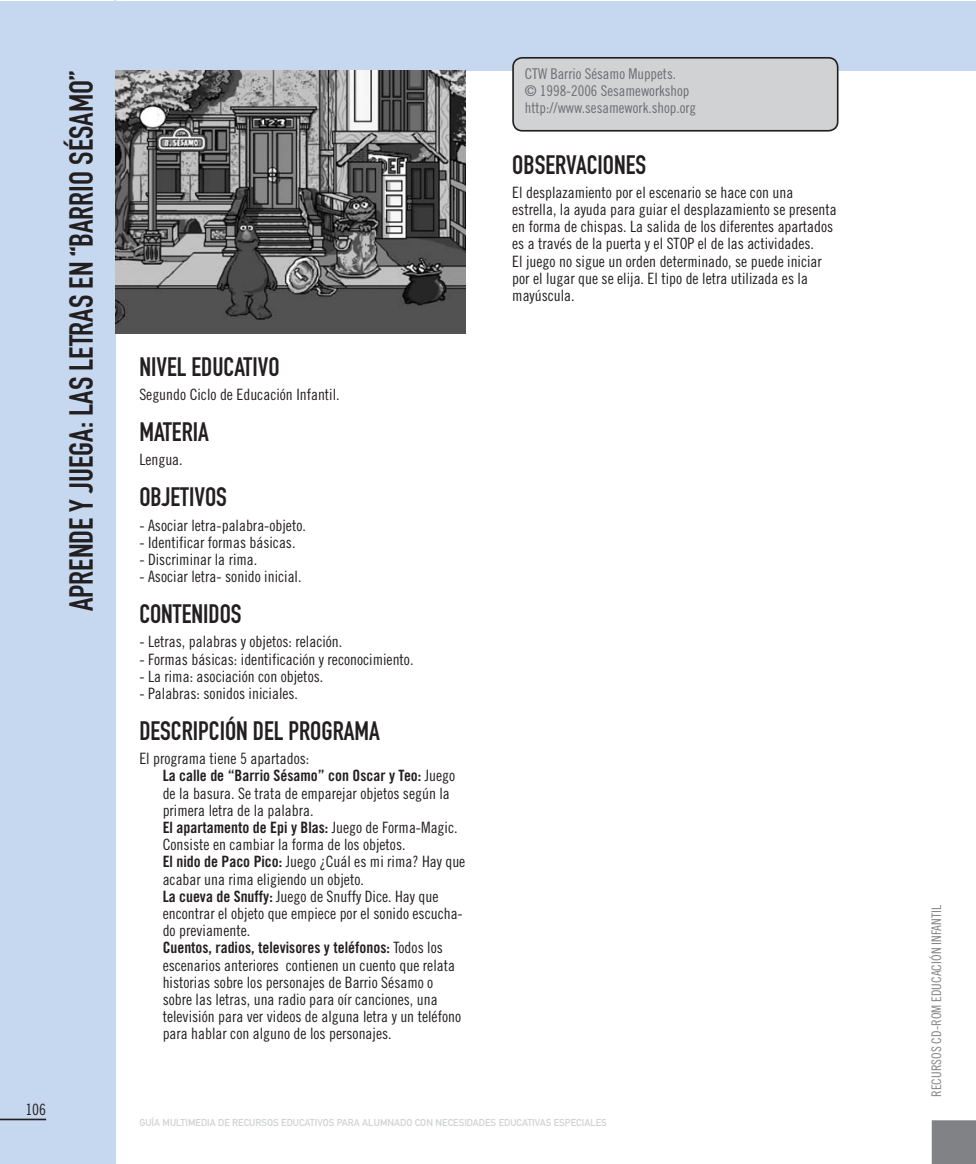
<style>
.page{position:relative;width:976px;height:1164px;background:#fff}
.page>*{position:absolute;margin:0;border:0;box-sizing:border-box;transform-origin:0 0}
.t1{font:32.9px "DIN Engschrift Std";color:#231f20}
.t2{font:26.25px "DIN Engschrift Std";color:#231f20}
.t3{font:15.58px/17.2px "Trade Gothic LT Std Cn 18";color:#231f20}
.t4{font:15.58px "Trade Gothic LT Std Bd Cn 20";color:#231f20}
.t5{font:14.88px/17.2px "Trade Gothic LT Std Cn 18";color:#6c6d70}
.t6{font:13.12px "Trade Gothic LT Std Cn 18";color:#808285}
.t7{font:9.8px "DIN Mittelschrift Std";color:#d1d2d4}
.s1{font-family:"Trade Gothic LT Std Cn 18"}
.s2{font-family:"Trade Gothic LT Std Bd Cn 20"}
</style>
<div class="page">
<div style="left:116px;top:1px;width:860px;height:70px;background:#c6d8ef"></div>
<div style="left:0;top:1px;width:116px;height:1162px;background:#c6d8ef"></div>
<hr style="left:0;top:1118px;width:46px;height:2px;background:#231f20">
<div style="left:932px;top:1120px;width:44px;height:43px;background:#808285"></div>
<img style="left:116px;top:71px;width:350px;height:263px">
<div style="left:513px;top:58px;width:325px;height:73px;background:#d1d2d4;border-radius:9px"></div>
<div style="left:512px;top:57px;width:326px;height:75px;border:2px solid #231f20;border-radius:9px"></div>
<h1 class="t1" style="left:70px;top:611px;width:542px;rotate:-90deg">APRENDE Y JUEGA: LAS LETRAS EN “BARRIO SÉSAMO”</h1>
<p class="t5" style="left:525px;top:66px;width:173px">CTW Barrio Sésamo Muppets.<br>© 1998-2006 Sesameworkshop http://www.sesamework.shop.org</p>
<h2 class="t2" style="left:512px;top:155px;width:135px">OBSERVACIONES</h2>
<p class="t3" style="left:512px;top:185px;width:326px">El desplazamiento por el escenario se hace con una estrella, la ayuda para guiar el desplazamiento se presenta en forma de chispas. La salida de los diferentes apartados es a través de la puerta y el STOP el de las actividades.<br>El juego no sigue un orden determinado, se puede iniciar por el lugar que se elija. El tipo de letra utilizada es la mayúscula.</p>
<h2 class="t2" style="left:139px;top:357px;width:142px">NIVEL EDUCATIVO</h2>
<p class="t3" style="left:139px;top:387px;width:202px">Segundo Ciclo de Educación Infantil.</p>
<h2 class="t2" style="left:139px;top:423px;width:71px">MATERIA</h2>
<p class="t3" style="left:139px;top:452px;width:45px">Lengua.</p>
<h2 class="t2" style="left:139px;top:488px;width:89px">OBJETIVOS</h2>
<p class="t3" style="left:139px;top:517px;width:168px">- Asociar letra-palabra-objeto.</p>
<p class="t3" style="left:139px;top:534px;width:158px">- Identificar formas básicas.</p>
<p class="t3" style="left:139px;top:552px;width:119px">- Discriminar la rima.</p>
<p class="t3" style="left:139px;top:569px;width:164px">- Asociar letra- sonido inicial.</p>
<h2 class="t2" style="left:139px;top:605px;width:104px">CONTENIDOS</h2>
<p class="t3" style="left:139px;top:634px;width:204px">- Letras, palabras y objetos: relación.</p>
<p class="t3" style="left:139px;top:651px;width:276px">- Formas básicas: identificación y reconocimiento.</p>
<p class="t3" style="left:139px;top:668px;width:185px">- La rima: asociación con objetos.</p>
<p class="t3" style="left:139px;top:686px;width:160px">- Palabras: sonidos iniciales.</p>
<h2 class="t2" style="left:139px;top:721px;width:242px">DESCRIPCIÓN DEL PROGRAMA</h2>
<p class="t3" style="left:139px;top:751px;width:171px">El programa tiene 5 apartados:</p>
<p class="t4" style="left:163px;top:769px;width:294px">La calle de “Barrio Sésamo” con Oscar y Teo: <span class="s1">Juego</span></p>
<p class="t3" style="left:163px;top:785px;width:289px">de la basura. Se trata de emparejar objetos según la primera letra de la palabra.</p>
<p class="t4" style="left:163px;top:821px;width:296px">El apartamento de Epi y Blas: <span class="s1">Juego de Forma-Magic.</span></p>
<p class="t3" style="left:163px;top:837px;width:304px">Consiste en cambiar la forma de los objetos.<br><span class="s2">El nido de Paco Pico:</span> Juego ¿Cuál es mi rima? Hay que acabar una rima eligiendo un objeto.<br><span class="s2">La cueva de Snuffy:</span> Juego de Snuffy Dice. Hay que encontrar el objeto que empiece por el sonido escucha&shy;do previamente.</p>
<p class="t4" style="left:163px;top:941px;width:282px">Cuentos, radios, televisores y teléfonos: <span class="s1">Todos los</span></p>
<p class="t3" style="left:163px;top:957px;width:300px">escenarios anteriores contienen un cuento que relata historias sobre los personajes de Barrio Sésamo o sobre las letras, una radio para oír canciones, una televisión para ver videos de alguna letra y un teléfono para hablar con alguno de los personajes.</p>
<p class="t3" style="left:25px;top:1101px;width:22px">106</p>
<p class="t7" style="left:139px;top:1116px;width:469px">GUÍA MULTIMEDIA DE RECURSOS EDUCATIVOS PARA ALUMNADO CON NECESIDADES EDUCATIVAS ESPECIALES</p>
<p class="t6" style="left:931px;top:1096px;width:193px;rotate:-90deg">RECURSOS CD-ROM EDUCACIÓN INFANTIL</p>
</div>
